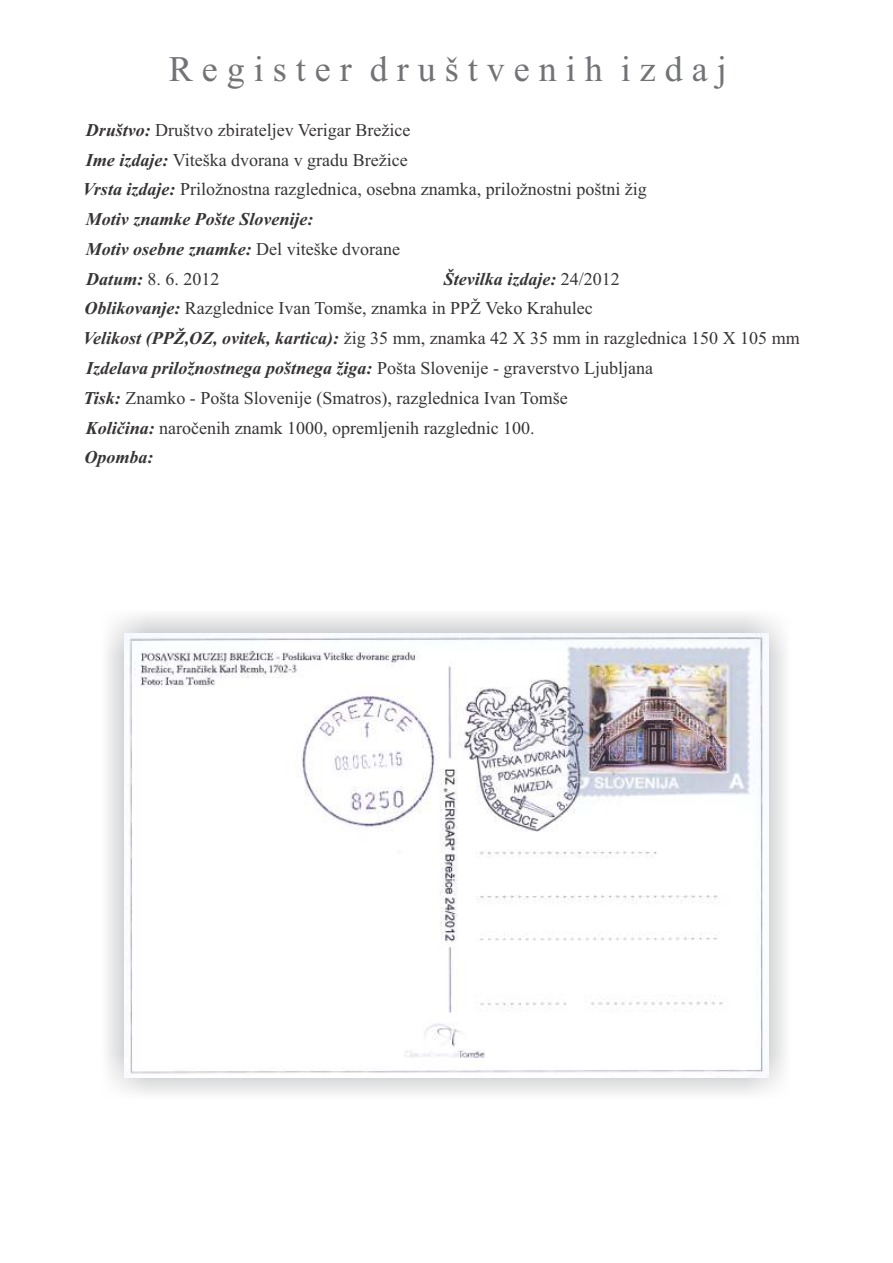
<style>
.page{position:relative;width:893px;height:1263px;background:#fff}
.page>*{position:absolute;margin:0;border:0;box-sizing:border-box;transform-origin:0 0}
.t1{font:36px "Times New Roman";color:#727376}
.t2{font:18px/29.5px "Times New Roman";color:#373435}
.t3{font:italic 700 18px/30.3px "Times New Roman";color:#373435}
.s1{font-weight:700;font-style:italic}
.s2{font-weight:400;font-style:normal}
</style>
<div class="page">
<img style="left:125px;top:633px;width:643px;height:444px">
<h1 class="t1" style="left:169px;top:56px;width:559px">R e g i s t e r d r u š t v e n i h i z d a j</h1>
<p class="t2" style="left:83px;top:117px;width:565px"><span class="s1">Društvo:</span> Društvo zbirateljev Verigar Brežice<br><span class="s1">Ime izdaje:</span> Viteška dvorana v gradu Brežice<br><span class="s1">Vrsta izdaje:</span> Priložnostna razglednica, osebna znamka, priložnostni poštni žig</p>
<p class="t3" style="left:86px;top:206px;width:316px">Motiv znamke Pošte Slovenije:<br>Motiv osebne znamke: <span class="s2">Del viteške dvorane</span></p>
<p class="t2" style="left:86px;top:266px;width:135px"><span class="s1">Datum:</span> 8. 6. 2012</p>
<p class="t3" style="left:444px;top:266px;width:177px">Številka izdaje: <span class="s2">24/2012</span></p>
<p class="t2" style="left:84px;top:295px;width:510px"><span class="s1">Oblikovanje:</span> Razglednice Ivan Tomše, znamka in PPŽ Veko Krahulec</p>
<p class="t2" style="left:83px;top:325px;width:718px"><span class="s1">Velikost (PPŽ,OZ, ovitek, kartica):</span> žig 35 mm, znamka 42 X 35 mm in razglednica 150 X 105 mm</p>
<p class="t3" style="left:86px;top:355px;width:569px">Izdelava priložnostnega poštnega žiga: <span class="s2">Pošta Slovenije - graverstvo Ljubljana</span></p>
<p class="t2" style="left:84px;top:385px;width:486px"><span class="s1">Tisk:</span> Znamko - Pošta Slovenije (Smatros), razglednica Ivan Tomše</p>
<p class="t2" style="left:84px;top:415px;width:452px"><span class="s1">Količina:</span> naročenih znamk 1000, opremljenih razglednic 100.<br><span class="s1">Opomba:</span></p>
</div>
